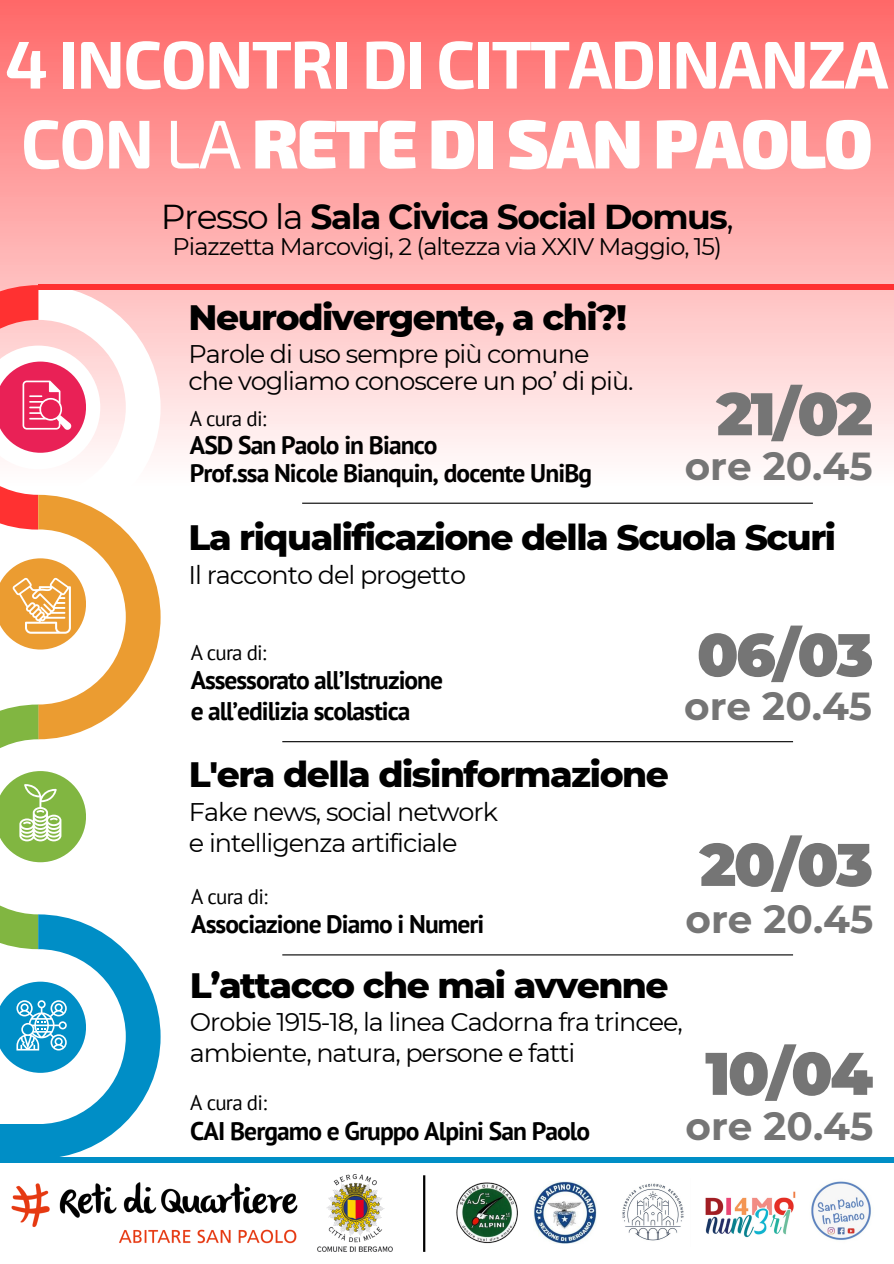
<style>
.page{position:relative;width:894px;height:1264px;background:#fff}
.page>*{position:absolute;margin:0;border:0;box-sizing:border-box;transform-origin:0 0}
.t1{font:900 69px "Exo 2";letter-spacing:-.03em;color:#fff}
.t2{font:700 67.5px "Exo 2";letter-spacing:-.03em;color:#fff}
.t3{font:900 60px "Montserrat";letter-spacing:-.04em;color:#757575}
.t4{font:700 39px "Montserrat";color:#757575}
.t5{font:800 36px "Montserrat";letter-spacing:-.04em;color:#000}
.t6{font:700 34.5px "Montserrat";letter-spacing:-.04em;color:#000}
.t7{font:25.5px/30.3px "Montserrat";letter-spacing:-.04em;color:#000}
.t8{font:700 25.5px "PT Sans";letter-spacing:-.035em;color:#000}
.t9{font:24px "Montserrat";letter-spacing:-.04em;color:#000}
.t10{font:21px "PT Sans";letter-spacing:-.035em;color:#000}
.s1{font-weight:700}
.s2{font-weight:400}
</style>
<div class="page">
<div style="left:0;top:0;width:893px;height:570px;background:linear-gradient(to bottom,#ff6a6a,#fff)"></div>
<svg style="left:0;top:285px;width:160px;height:866px"></svg>
<div style="left:38px;top:285px;width:855px;height:5px;background:#ff3131"></div>
<div style="left:0;top:1124px;width:58px;height:34px;background:#008ec6"></div>
<hr style="left:282px;top:741px;width:510px;height:1px;background:#000">
<hr style="left:302px;top:502px;width:510px;height:2px;background:#000">
<img style="left:327px;top:1174px;width:65px;height:77px">
<hr style="left:282px;top:954px;width:510px;height:1px;background:#000">
<img style="left:0;top:1151px;width:327px;height:101px">
<div style="left:0;top:1157px;width:893px;height:5px;background:#008ec6"></div>
<img style="left:811px;top:1181px;width:60px;height:59px">
<img style="left:705px;top:1191px;width:90px;height:47px">
<img style="left:622px;top:1183px;width:62px;height:58px">
<img style="left:533px;top:1181px;width:63px;height:62px">
<img style="left:456px;top:1182px;width:61px;height:61px">
<hr style="left:423px;top:1175px;width:2px;height:76px;background:#000">
<h3 class="t2" style="left:5px;top:20px;width:884px">4 INCONTRI DI CITTADINANZA</h3>
<h3 class="t1" style="left:21px;top:98px;width:853px"><span class="s1">CON</span> <span class="s2">LA</span> RETE DI SAN PAOLO</h3>
<p class="t6" style="left:161px;top:195px;width:574px"><span class="s2">Presso la</span> Sala Civica Social Domus<span class="s2">,</span></p>
<p class="t9" style="left:172px;top:232px;width:551px">Piazzetta Marcovigi, 2 (altezza via XXIV Maggio, 15)</p>
<p class="t5" style="left:188px;top:295px;width:440px">Neurodivergente, a chi?!</p>
<p class="t7" style="left:188px;top:338px;width:402px">Parole di uso sempre più comune</p>
<h4 class="t7" style="left:188px;top:365px;width:446px">che vogliamo conoscere un po’ di più.</h4>
<h2 class="t10" style="left:190px;top:404px;width:78px">A cura di:</h2>
<p class="t8" style="left:190px;top:427px;width:249px">ASD San Paolo in Bianco</p>
<p class="t8" style="left:190px;top:456px;width:404px">Prof.ssa Nicole Bianquin, docente UniBg</p>
<h3 class="t3" style="left:716px;top:377px;width:158px">21/02</h3>
<p class="t4" style="left:684px;top:442px;width:189px">ore 20.45</p>
<p class="t5" style="left:188px;top:515px;width:649px">La riqualificazione della Scuola Scuri</p>
<p class="t7" style="left:188px;top:559px;width:279px">Il racconto del progetto</p>
<h3 class="t10" style="left:191px;top:638px;width:77px">A cura di:</h3>
<p class="t8" style="left:191px;top:663px;width:254px">Assessorato all’Istruzione</p>
<p class="t8" style="left:191px;top:693px;width:221px">e all’edilizia scolastica</p>
<p class="t5" style="left:189px;top:752px;width:481px">L'era della disinformazione</p>
<p class="t7" style="left:189px;top:797px;width:310px">Fake news, social network e intelligenza artificiale</p>
<p class="t10" style="left:191px;top:882px;width:78px">A cura di:</p>
<p class="t8" style="left:191px;top:907px;width:295px">Associazione Diamo i Numeri</p>
<h2 class="t3" style="left:696px;top:618px;width:178px">06/03</h2>
<p class="t4" style="left:684px;top:682px;width:189px">ore 20.45</p>
<p class="t3" style="left:699px;top:827px;width:175px">20/03</p>
<p class="t4" style="left:685px;top:895px;width:189px">ore 20.45</p>
<p class="t5" style="left:190px;top:962px;width:480px">L’attacco che mai avvenne</p>
<p class="t7" style="left:190px;top:1007px;width:494px">Orobie 1915-18, la linea Cadorna fra trincee, ambiente, natura, persone e fatti</p>
<h3 class="t3" style="left:705px;top:1036px;width:169px">10/04</h3>
<h4 class="t10" style="left:190px;top:1088px;width:78px">A cura di:</h4>
<h2 class="t8" style="left:190px;top:1113px;width:401px">CAI Bergamo e Gruppo Alpini San Paolo</h2>
<h2 class="t4" style="left:685px;top:1101px;width:189px">ore 20.45</h2>
</div>
